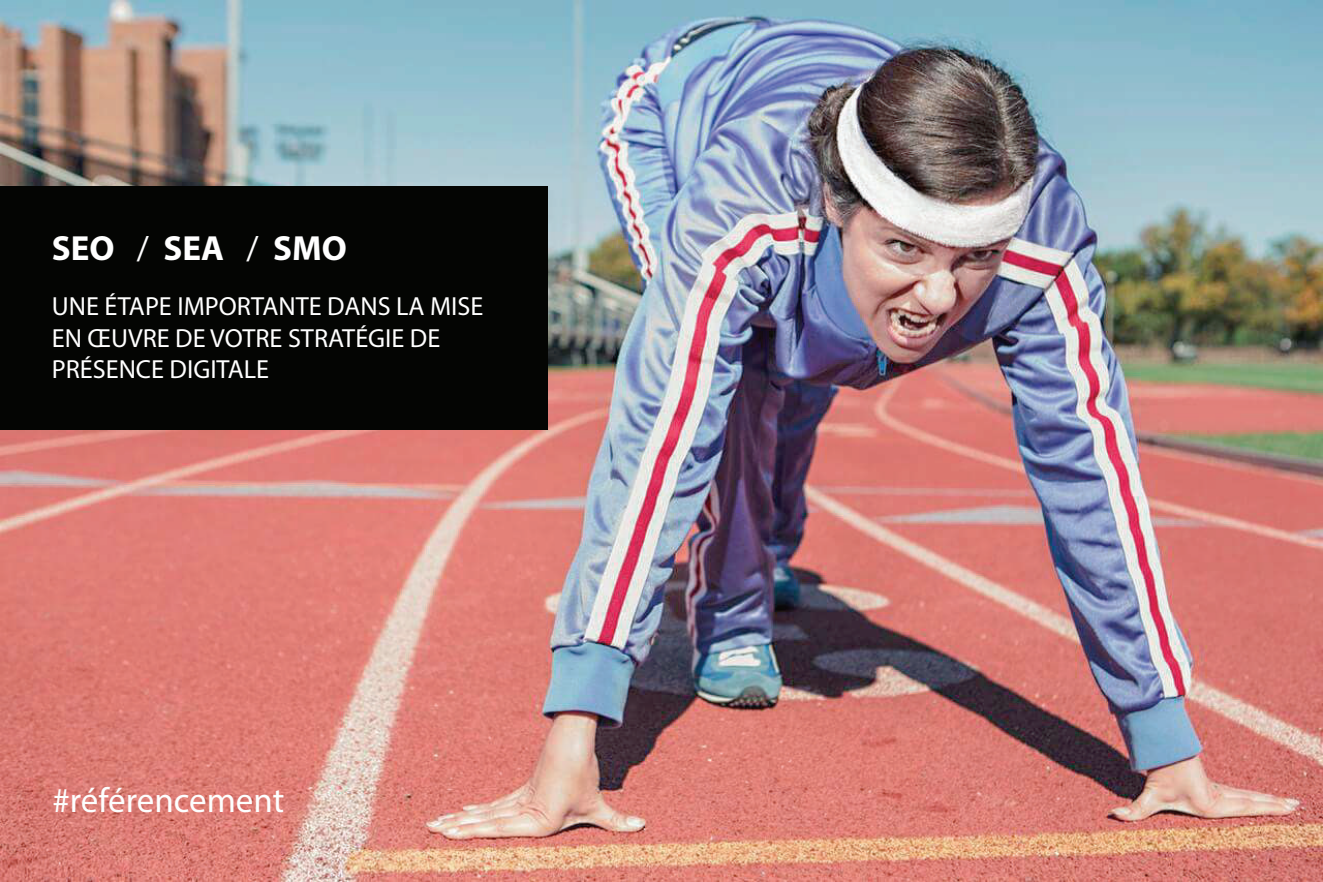
<style>
.page{position:relative;width:1323px;height:882px;background:#fff}
.page>*{position:absolute;margin:0;border:0;box-sizing:border-box;transform-origin:0 0}
.t1{font:35px "Myriad Pro";color:#fdfefe}
.t2{font:700 35px "Myriad Pro";color:#fff}
.t3{font:26.25px/31.5px "Myriad Pro";color:#fff}
.s1{font-weight:400}
</style>
<div class="page">
<img style="left:0;top:0;width:1323px;height:882px">
<div style="left:0;top:186px;width:547px;height:244px;background:#040503"></div>
<h1 class="t2" style="left:52px;top:225px;width:297px">SEO <span class="s1">/</span> SEA <span class="s1">/</span> SMO</h1>
<p class="t3" style="left:52px;top:290px;width:433px">UNE ÉTAPE IMPORTANTE DANS LA MISE<br>EN ŒUVRE DE VOTRE STRATÉGIE DE<br>PRÉSENCE DIGITALE</p>
<h1 class="t1" style="left:52px;top:778px;width:234px">#référencement</h1>
</div>
